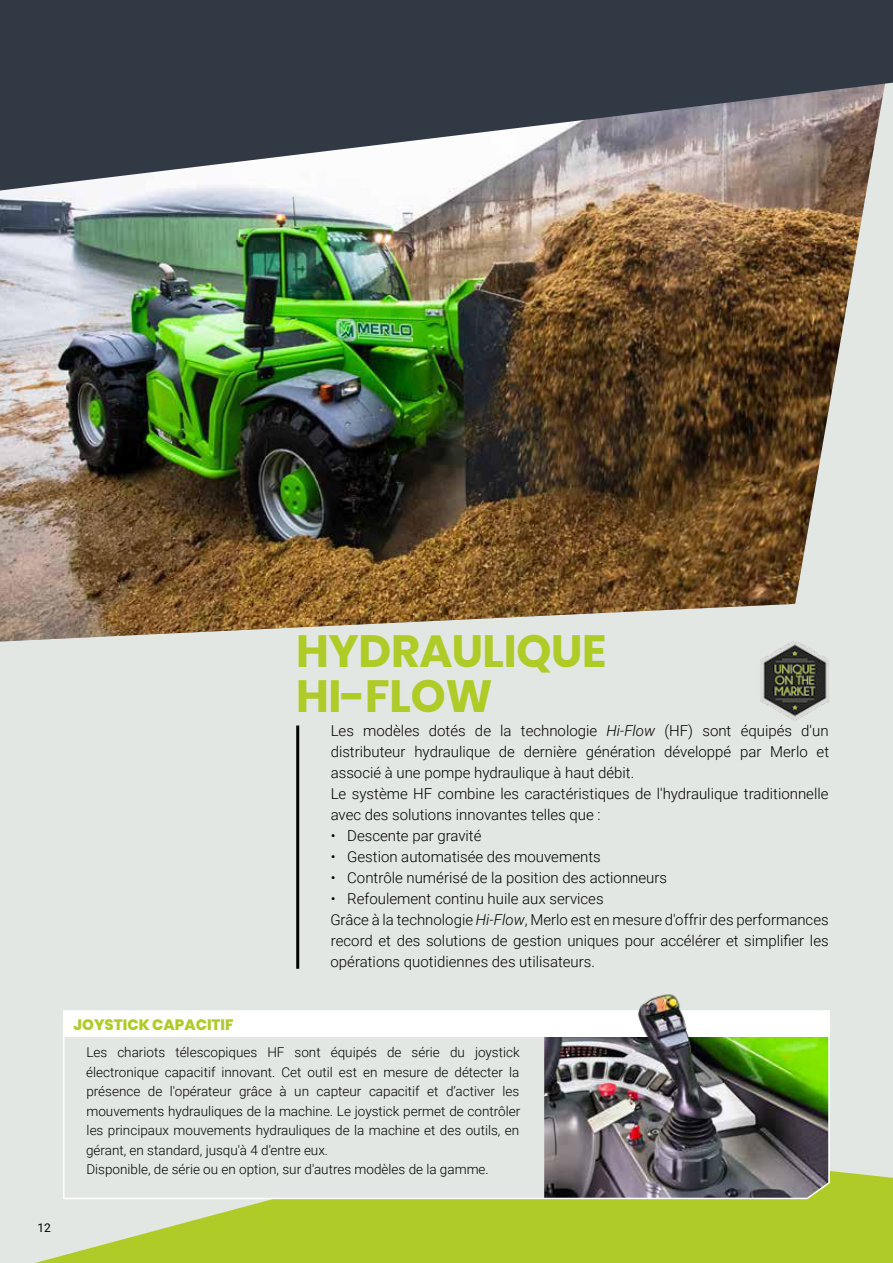
<style>
.page{position:relative;width:893px;height:1263px;background:#e2e7e3}
.page>*{position:absolute;margin:0;border:0;box-sizing:border-box;transform-origin:0 0}
.t1{font:700 45px/45px "Poppins";letter-spacing:-.01em;color:#afcb27}
.t2{font:300 15px/21px "Roboto";color:#000}
.t3{font:800 15px "Poppins";color:#afcb27}
.t4{font:300 13.5px/19.5px "Roboto";color:#000}
.t5{font:12px "Roboto";color:#000}
.s1{font-style:italic}
</style>
<div class="page">
<svg style="left:35px;top:1171px;width:858px;height:92px;background:#b6cf42"></svg>
<img style="left:0;top:191px;width:867px;height:450px">
<svg style="left:0;top:0;width:893px;height:191px;background:#595d65"></svg>
<img style="left:758px;top:640px;width:73px;height:80px">
<svg style="left:62px;top:1010px;width:769px;height:190px"></svg>
<div style="left:63px;top:1011px;width:765px;height:25px;background:#fff"></div>
<hr style="left:296px;top:725px;width:3px;height:244px;background:#000">
<img style="left:629px;top:994px;width:82px;height:85px">
<p class="t5" style="left:38px;top:1222px;width:15px">12</p>
<h1 class="t1" style="left:296px;top:632px;width:312px">HYDRAULIQUE<br>HI-FLOW</h1>
<p class="t2" style="left:331px;top:720px;width:500px">Les modèles dotés de la technologie <span class="s1">Hi-Flow</span> (HF) sont équipés d'un distributeur hydraulique de dernière génération développé par Merlo et associé à une pompe hydraulique à haut débit.<br>Le système HF combine les caractéristiques de l'hydraulique traditionnelle avec des solutions innovantes telles que :</p>
<p class="t2" style="left:331px;top:825px;width:152px">• Descente par gravité</p>
<p class="t2" style="left:331px;top:846px;width:271px">• Gestion automatisée des mouvements</p>
<p class="t2" style="left:331px;top:867px;width:338px">• Contrôle numérisé de la position des actionneurs</p>
<p class="t2" style="left:330px;top:888px;width:500px">• Refoulement continu huile aux services<br>Grâce à la technologie <span class="s1">Hi-Flow</span>, Merlo est en mesure d'offrir des performances record et des solutions de gestion uniques pour accélérer et simplifier les opérations quotidiennes des utilisateurs.</p>
<p class="t3" style="left:74px;top:1017px;width:161px">JOYSTICK CAPACITIF</p>
<p class="t4" style="left:86px;top:1042px;width:436px">Les chariots télescopiques HF sont équipés de série du joystick électronique capacitif innovant. Cet outil est en mesure de détecter la présence de l'opérateur grâce à un capteur capacitif et d’activer les mouvements hydrauliques de la machine. Le joystick permet de contrôler les principaux mouvements hydrauliques de la machine et des outils, en gérant, en standard, jusqu'à 4 d'entre eux.<br>Disponible, de série ou en option, sur d'autres modèles de la gamme.</p>
</div>
